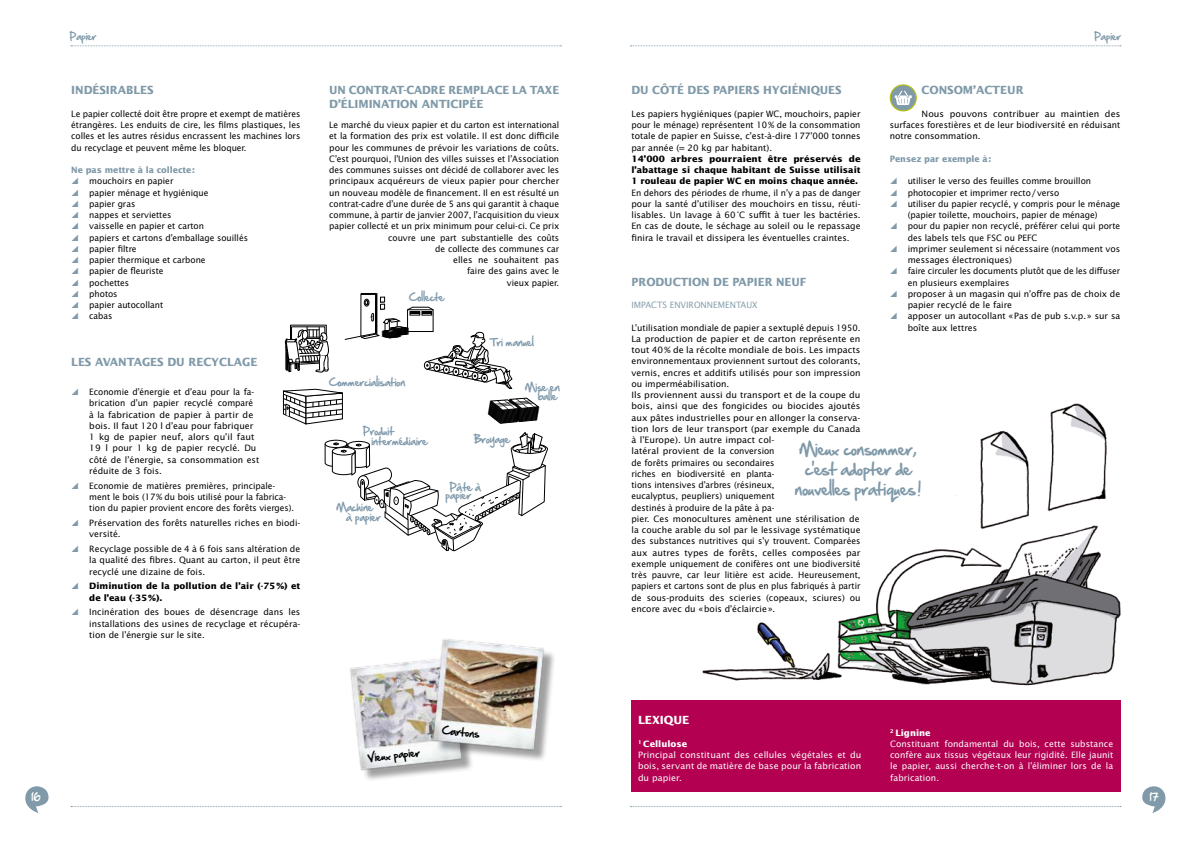
<style>
.page{position:relative;width:1191px;height:842px;background:#fff}
.page>*{position:absolute;margin:0;border:0;box-sizing:border-box;transform-origin:0 0}
.t1{font:15px/20px "Hand Of Sean";color:#809aa9;text-align:center}
.t2{font:700 11.2px/13.7px "Lucida Sans";letter-spacing:-.005em;color:#809aa9;scale:.95 1}
.t3{font:700 11.2px "Lucida Sans";letter-spacing:-.005em;color:#809aa9;scale:.96 1}
.t4{font:700 11.2px "Lucida Sans";letter-spacing:-.005em;color:#809aa9}
.t5{font:700 11.2px "Lucida Sans";color:#fff}
.t6{font:10px "Hand Of Sean";color:#000}
.t7{font:9.8px/8px "Hand Of Sean";color:#809aac}
.t8{font:9.2px "Hand Of Sean";color:#809aa9}
.t9{font:9.2px "Hand Of Sean";color:#fff}
.t10{font:8.8px/11.3px "Lucida Sans";color:#000;text-align:justify}
.t11{font:8.8px/11.3px "Lucida Sans";letter-spacing:.005em;color:#fff}
.t12{font:700 8.8px/11.3px "Lucida Sans";color:#000}
.t13{font:700 8.8px "Lucida Sans";color:#809aa9;scale:.96 1}
.t14{font:8.8px "Lucida Sans";color:#809aa9}
.s1{font-weight:700}
</style>
<div class="page">
<svg style="left:71px;top:806px;width:490px;height:1px"></svg>
<svg style="left:71px;top:45px;width:490px;height:1px"></svg>
<svg style="left:630px;top:806px;width:491px;height:1px"></svg>
<svg style="left:25px;top:786px;width:23px;height:27px"></svg>
<svg style="left:1142px;top:786px;width:23px;height:27px"></svg>
<img style="left:702px;top:400px;width:419px;height:286px">
<svg style="left:630px;top:45px;width:491px;height:1px"></svg>
<svg style="left:283px;top:293px;width:265px;height:258px"></svg>
<div style="left:353px;top:660px;width:121px;height:122px;background:#000;opacity:.38"></div>
<img style="left:350px;top:659px;width:114px;height:113px">
<div style="left:436px;top:641px;width:120px;height:121px;background:#000;opacity:.38"></div>
<img style="left:432px;top:638px;width:114px;height:114px">
<svg style="left:890px;top:85px;width:26px;height:26px"></svg>
<div style="left:889px;top:84px;width:27px;height:27px;border:1px solid #afc112;border-radius:50%"></div>
<svg style="left:894px;top:91px;width:17px;height:14px"></svg>
<div style="left:631px;top:700px;width:489px;height:91px;background:#b30051"></div>
<p class="t8" style="left:70px;top:28px;width:28px">Papier</p>
<p class="t8" style="left:1094px;top:28px;width:28px">Papier</p>
<p class="t4" style="left:71px;top:83px;width:84px">I ndésirables</p>
<p class="t10" style="left:71px;top:108px;width:231px">Le papier collecté doit être propre et exempt de matières étrangères. Les enduits de cire, les films plastiques, les colles et les autres résidus encrassent les machines lors du recyclage et peuvent même les bloquer.</p>
<p class="t13" style="left:71px;top:165px;width:131px">Ne pas mettre à la collecte:</p>
<p class="t10" style="left:89px;top:175px;width:160px;text-align:left">mouchoirs en papier<br>papier ménage et hygiénique<br>papier gras<br>nappes et serviettes<br>vaisselle en papier et carton<br>papiers et cartons d’emballage souillés papier filtre<br>papier thermique et carbone<br>papier de fleuriste<br>pochettes<br>photos<br>papier autocollant<br>cabas</p>
<p class="t4" style="left:71px;top:355px;width:188px">Les avantages du recyclage</p>
<p class="t10" style="left:89px;top:386px;width:171px;text-align:left">Economie d’énergie et d’eau pour la fa&shy;brication d’un papier recyclé comparé à la fabrication de papier à partir de bois. I l faut 120 l d’eau pour fabriquer 1 kg de papier neuf, alors qu’il faut 19 l pour 1 kg de papier recyclé. Du côté de l’énergie, sa consommation est réduite de 3 fois.</p>
<p class="t10" style="left:89px;top:480px;width:206px;text-align:left">Economie de matières premières, principale&shy;ment le bois (17% du bois utilisé pour la fabrica&shy;tion du papier provient encore des forêts vierges).</p>
<p class="t10" style="left:89px;top:517px;width:212px">Préservation des forêts naturelles riches en biodi&shy;versité.</p>
<p class="t10" style="left:89px;top:543px;width:212px;text-indent:-10px">Recyclage possible de 4 à 6 fois sans altération de la qualité des fibres. Quant au carton, il peut être recyclé une dizaine de fois.</p>
<p class="t12" style="left:89px;top:580px;width:212px">Diminution de la pollution de l’air (-75%) et de l’eau (-35%).</p>
<p class="t10" style="left:89px;top:606px;width:213px;text-indent:-10px">I ncinération des boues de désencrage dans les installations des usines de recyclage et récupéra&shy;tion de l’énergie sur le site.</p>
<p class="t2" style="left:329px;top:83px;width:244px">U n contrat-cadre remplace la taxe d’élimination anticipée</p>
<p class="t10" style="left:329px;top:119px;width:232px;text-align:right">Le marché du vieux papier et du carton est international et la formation des prix est volatile. I l est donc difficile pour les communes de prévoir les variations de coûts.<br>C’est pourquoi, l’Union des villes suisses et l’Association des communes suisses ont décidé de collaborer avec les principaux acquéreurs de vieux papier pour chercher un nouveau modèle de financement. I l en est résulté un contrat-cadre d’une durée de 5 ans qui garantit à chaque commune, à partir de janvier 2007, l’acquisition du vieux papier collecté et un prix minimum pour celui-ci. Ce prix couvre une part substantielle des coûts<br>de collecte des communes car<br>elles ne souhaitent pas<br>faire des gains avec le<br>vieux papier.</p>
<p class="t7" style="left:409px;top:293px;width:36px">Collecte</p>
<p class="t7" style="left:329px;top:378px;width:78px">Commercialisation</p>
<p class="t7" style="left:371px;top:425px;width:57px;line-height:10.6px;text-indent:-8px">Produit intermédiaire</p>
<p class="t7" style="left:490px;top:338px;width:45px">Tri manuel</p>
<p class="t7" style="left:474px;top:435px;width:37px">Broyage</p>
<p class="t7" style="left:525px;top:382px;width:36px;line-height:9.5px;text-align:right">Mise en balle</p>
<p class="t7" style="left:346px;top:501px;width:36px;line-height:10.5px;text-indent:-10px">Machine à papier</p>
<p class="t7" style="left:445px;top:483px;width:37px;text-indent:4px">Pâte à papier</p>
<p class="t6" style="left:367px;top:749px;width:54px;rotate:-6deg">Vieux papier</p>
<p class="t6" style="left:443px;top:721px;width:39px;rotate:6deg">Cartons</p>
<p class="t3" style="left:631px;top:83px;width:220px">Du côté des papiers hygiéniques</p>
<p class="t10" style="left:631px;top:108px;width:231px">Les papiers hygiéniques (papier WC, mouchoirs, papier pour le ménage) représentent 10% de la consommation totale de papier en Suisse, c’est-à-dire 177’000 tonnes par année (= 20 kg par habitant).</p>
<p class="t12" style="left:631px;top:153px;width:231px;text-align:justify">14’000 arbres pourraient être préservés de l’abattage si chaque habitant de Suisse utilisait 1 rouleau de papier WC en moins chaque année.</p>
<p class="t10" style="left:631px;top:186px;width:231px">En dehors des périodes de rhume, il n’y a pas de danger pour la santé d’utiliser des mouchoirs en tissu, réuti&shy;lisables. Un lavage à 60°C suffit à tuer les bactéries.<br>En cas de doute, le séchage au soleil ou le repassage finira le travail et dissipera les éventuelles craintes.</p>
<p class="t3" style="left:631px;top:275px;width:184px">Production de papier neuf</p>
<p class="t14" style="left:631px;top:299px;width:9px">impacts</p>
<p class="t14" style="left:669px;top:299px;width:31px">environnementau</p>
<p class="t14" style="left:752px;top:299px;width:7px">x</p>
<p class="t10" style="left:631px;top:321px;width:231px;text-align:left">L’utilisation mondiale de papier a sextuplé depuis 1950.<br>La production de papier et de carton représente en tout 40% de la récolte mondiale de bois. Les impacts environnementaux proviennent surtout des colorants, vernis, encres et additifs utilisés pour son impression ou imperméabilisation.<br>I ls proviennent aussi du transport et de la coupe du bois, ainsi que des fongicides ou biocides ajoutés aux pâtes industrielles pour en allonger la conserva&shy;tion lors de leur transport (par exemple du Canada à l’Europe). Un autre impact col-<br>latéral provient de la conversion<br>de forêts primaires ou secondaires<br>riches en biodiversité en planta-<br>tions intensives d’arbres (résineux,<br>eucalyptus, peupliers) uniquement<br>destinés à produire de la pâte à pa-<br>pier. Ces monocultures amènent une stérilisation de la couche arable du sol par le lessivage systématique des substances nutritives qui s’y trouvent. Comparées aux autres types de forêts, celles composées par exemple uniquement de conifères ont une biodiversité très pauvre, car leur litière est acide. Heureusement, papiers et cartons sont de plus en plus fabriqués à partir de sous-produits des scieries (copeaux, sciures) ou encore avec du «bois d’éclaircie».</p>
<p class="t4" style="left:921px;top:83px;width:104px">Consom’acteur</p>
<p class="t10" style="left:889px;top:108px;width:232px;text-indent:32px">Nous pouvons contribuer au maintien des surfaces forestières et de leur biodiversité en réduisant notre consommation.</p>
<p class="t13" style="left:889px;top:153px;width:108px">Pensez par exemple à:</p>
<p class="t10" style="left:907px;top:175px;width:214px;text-align:left">utiliser le verso des feuilles comme brouillon photocopier et imprimer recto/verso<br>utiliser du papier recyclé, y compris pour le ménage (papier toilette, mouchoirs, papier de ménage)<br>pour du papier non recyclé, préférer celui qui porte des labels tels que FSC ou PEFC<br>imprimer seulement si nécessaire (notamment vos messages électroniques)<br>faire circuler les documents plutôt que de les diffuser en plusieurs exemplaires<br>proposer à un magasin qui n’offre pas de choix de papier recyclé de le faire<br>apposer un autocollant «Pas de pub s.v.p.» sur sa boîte aux lettres</p>
<h1 class="t1" style="left:795px;top:439px;width:128px">Mieux consommer, c’est adopter de nouvelles pratiques !</h1>
<p class="t5" style="left:638px;top:713px;width:7px">LEXI</p>
<p class="t5" style="left:664px;top:713px;width:18px">QUE</p>
<p class="t11" style="left:638px;top:738px;width:225px"><sup>1</sup> <span class="s1">Cellulose<br></span>Principal constituant des cellules végétales et du bois, servant de matière de base pour la fabrication du papier.</p>
<p class="t11" style="left:890px;top:726px;width:225px"><sup>2</sup> <span class="s1">Lignine<br></span>Constituant fondamental du bois, cette substance confère aux tissus végétaux leur rigidité. Elle jaunit le papier, aussi cherche-t-on à l’éliminer lors de la fabrication.</p>
<p class="t9" style="left:32px;top:789px;width:11px">16</p>
<p class="t9" style="left:1149px;top:789px;width:10px">17</p>
</div>
